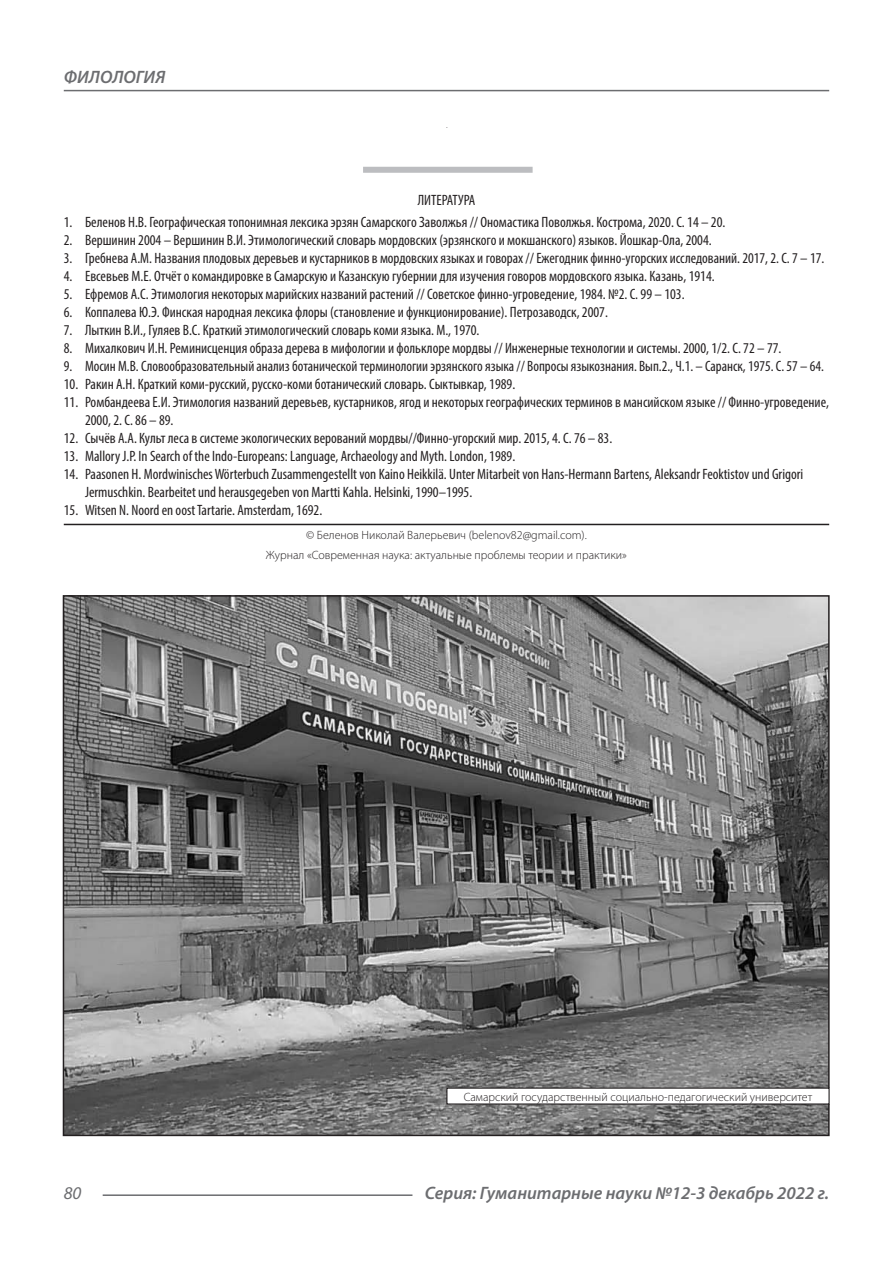
<style>
.page{position:relative;width:893px;height:1263px;background:#fff}
.page>*{position:absolute;margin:0;border:0;box-sizing:border-box;transform-origin:0 0}
.t1{font:italic 600 18px "Myriad Pro";color:#6c6d70}
.t2{font:italic 18px "Myriad Pro";color:#6c6d70}
.Библиография_Литерат{font:condensed 15px/18px "Myriad Pro";color:#231f20}
.Автор_копирайт{font:300 12px "Myriad Pro";color:#231f20}
</style>
<div class="page">
<hr style="left:103px;top:1194px;width:309px;height:2px;background:#6c6d70">
<hr style="left:64px;top:90px;width:765px;height:1px;background:#6c6d70">
<div style="left:363px;top:167px;width:170px;height:6px;background:#bcbdc0"></div>
<hr style="left:64px;top:524px;width:765px;height:1px;background:#231f20">
<img style="left:66px;top:598px;width:761px;height:535px">
<div style="left:447px;top:1088px;width:382px;height:16px;background:#fff"></div>
<div style="left:446px;top:1087px;width:384px;height:17px;border:1px solid #231f20"></div>
<p class="t1" style="left:64px;top:66px;width:103px">ФИЛОЛОГИЯ</p>
<p class="Библиография_Литерат" style="left:418px;top:191px;width:59px">ЛИТЕРАТУРА</p>
<p class="Библиография_Литерат" style="left:64px;top:213px;width:663px">1. Беленов Н.В. Географическая топонимная лексика эрзян Самарского Заволжья // Ономастика Поволжья. Кострома, 2020. С. 14 – 20.</p>
<p class="Библиография_Литерат" style="left:64px;top:231px;width:649px">2. Вершинин 2004 – Вершинин В.И. Этимологический словарь мордовских (эрзянского и мокшанского) языков. Йошкар-Ола, 2004.</p>
<p class="Библиография_Литерат" style="left:64px;top:249px;width:762px">3. Гребнева А.М. Названия плодовых деревьев и кустарников в мордовских языках и говорах // Ежегодник финно-угорских исследований. 2017, 2. С. 7 – 17.</p>
<p class="Библиография_Литерат" style="left:64px;top:267px;width:652px">4. Евсевьев М.Е. Отчёт о командировке в Самарскую и Казанскую губернии для изучения говоров мордовского языка. Казань, 1914.</p>
<p class="Библиография_Литерат" style="left:64px;top:285px;width:622px">5. Ефремов А.С. Этимология некоторых марийских названий растений // Советское финно-угроведение, 1984. №2. С. 99 – 103.</p>
<p class="Библиография_Литерат" style="left:64px;top:303px;width:546px">6. Коппалева Ю.Э. Финская народная лексика флоры (становление и функционирование). Петрозаводск, 2007.</p>
<p class="Библиография_Литерат" style="left:64px;top:321px;width:417px">7. Лыткин В.И., Гуляев В.С. Краткий этимологический словарь коми языка. М., 1970.</p>
<p class="Библиография_Литерат" style="left:64px;top:339px;width:719px">8. Михалкович И.Н. Реминисценция образа дерева в мифологии и фольклоре мордвы // Инженерные технологии и системы. 2000, 1/2. С. 72 – 77.</p>
<p class="Библиография_Литерат" style="left:64px;top:357px;width:762px">9. Мосин М.В. Словообразовательный анализ ботанической терминологии эрзянского языка // Вопросы языкознания. Вып.2., Ч.1. – Саранск, 1975. С. 57 – 64.</p>
<p class="Библиография_Литерат" style="left:64px;top:375px;width:453px">10. Ракин А.Н. Краткий коми-русский, русско-коми ботанический словарь. Сыктывкар, 1989.</p>
<p class="Библиография_Литерат" style="left:85px;top:393px;width:745px;text-indent:-21px">11. Ромбандеева Е.И. Этимология названий деревьев, кустарников, ягод и некоторых географических терминов в мансийском языке // Финно-угроведение,<br>2000, 2. С. 86 – 89.</p>
<p class="Библиография_Литерат" style="left:64px;top:429px;width:550px">12. Сычёв А.А. Культ леса в системе экологических верований мордвы//Финно-угорский мир. 2015, 4. С. 76 – 83.</p>
<p class="Библиография_Литерат" style="left:64px;top:447px;width:453px">13. Mallory J.P. In Search of the Indo-Europeans: Language, Archaeology and Myth. London, 1989.</p>
<p class="Библиография_Литерат" style="left:85px;top:465px;width:720px;text-indent:-21px">14. Paasonen H. Mordwinisches Wörterbuch Zusammengestellt von Kaino Heikkilä. Unter Mitarbeit von Hans-Hermann Bartens, Aleksandr Feoktistov und Grigori<br>Jermuschkin. Bearbeitet und herausgegeben von Martti Kahla. Helsinki, 1990–1995.</p>
<p class="Библиография_Литерат" style="left:64px;top:501px;width:260px">15. Witsen N. Noord en oost Tartarie. Amsterdam, 1692.</p>
<p class="Автор_копирайт" style="left:306px;top:528px;width:282px">© Беленов Николай Валерьевич (belenov82@gmail.com).</p>
<p class="Автор_копирайт" style="left:266px;top:547px;width:363px">Журнал «Современная наука: актуальные проблемы теории и практики»</p>
<p class="Автор_копирайт" style="left:464px;top:1089px;width:350px">Самарский государственный социально-педагогический университет</p>
<p class="t2" style="left:64px;top:1182px;width:19px">80</p>
<p class="t1" style="left:425px;top:1182px;width:406px">Серия: Гуманитарные науки №12-3 декабрь 2022 г.</p>
</div>
